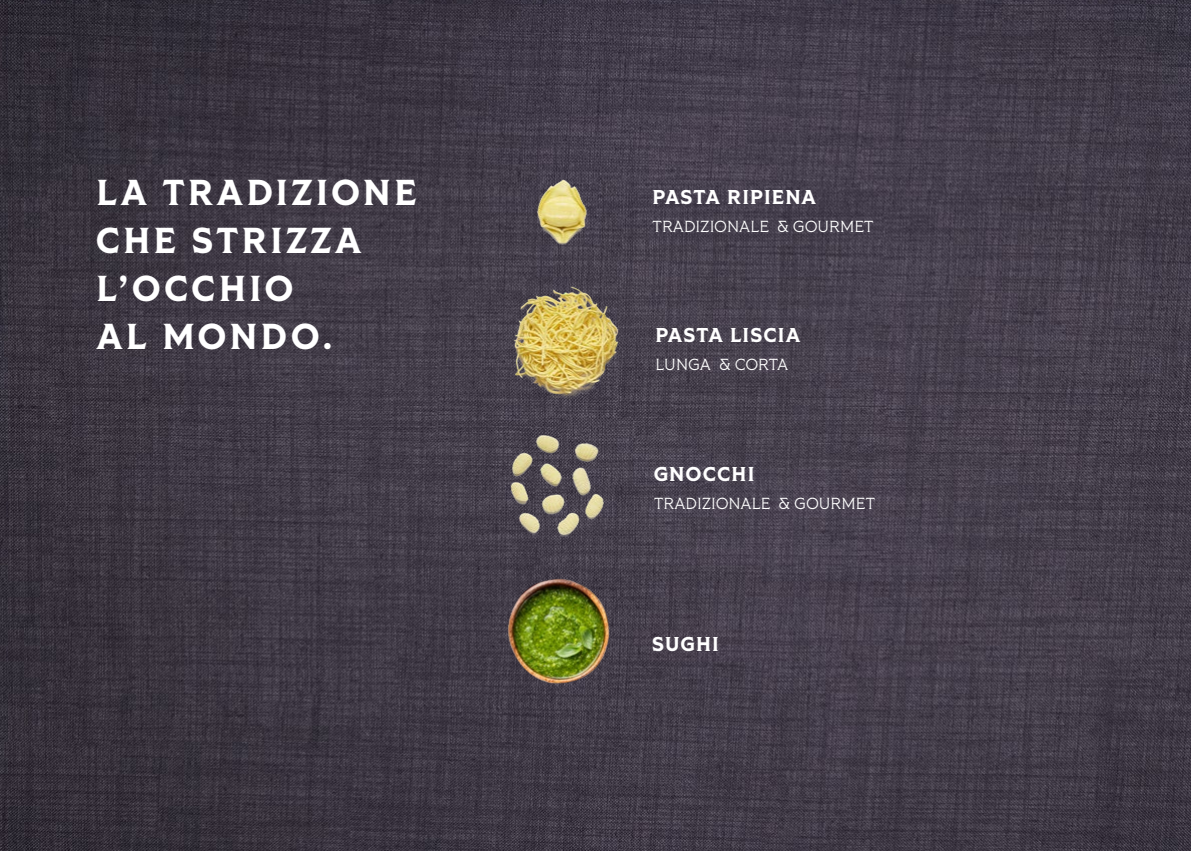
<style>
.page{position:relative;width:1191px;height:851px;background:#fff}
.page>*{position:absolute;margin:0;border:0;box-sizing:border-box;transform-origin:0 0}
.t1{font:700 36px/48px "Tiller";letter-spacing:.1em;color:#fff}
.t2{font:700 20px "Tiller";letter-spacing:.06em;color:#fff}
.t3{font:16px "Tiller";letter-spacing:.01em;color:#fff}
</style>
<div class="page">
<img style="left:0;top:0;width:1191px;height:850px">
<img style="left:497px;top:149px;width:146px;height:127px">
<img style="left:497px;top:425px;width:133px;height:85px">
<img style="left:488px;top:276px;width:160px;height:135px">
<img style="left:429px;top:510px;width:225px;height:216px">
<img style="left:1154px;top:590px;width:37px;height:102px">
<h1 class="t1" style="left:96px;top:170px;width:321px">LA TRADIZIONE<br>CHE STRIZZA<br>L’OCCHIO<br>AL MONDO.</h1>
<p class="t2" style="left:652px;top:184px;width:165px">PASTA RIPIENA</p>
<p class="t3" style="left:652px;top:216px;width:222px">TRADIZIONALE &amp; GOURMET</p>
<p class="t2" style="left:655px;top:322px;width:146px">PASTA LISCIA</p>
<p class="t3" style="left:655px;top:355px;width:134px">LUNGA &amp; CORTA</p>
<p class="t2" style="left:654px;top:461px;width:102px">GNOCCHI</p>
<p class="t3" style="left:654px;top:494px;width:222px">TRADIZIONALE &amp; GOURMET</p>
<p class="t2" style="left:652px;top:631px;width:68px">SUGHI</p>
</div>
